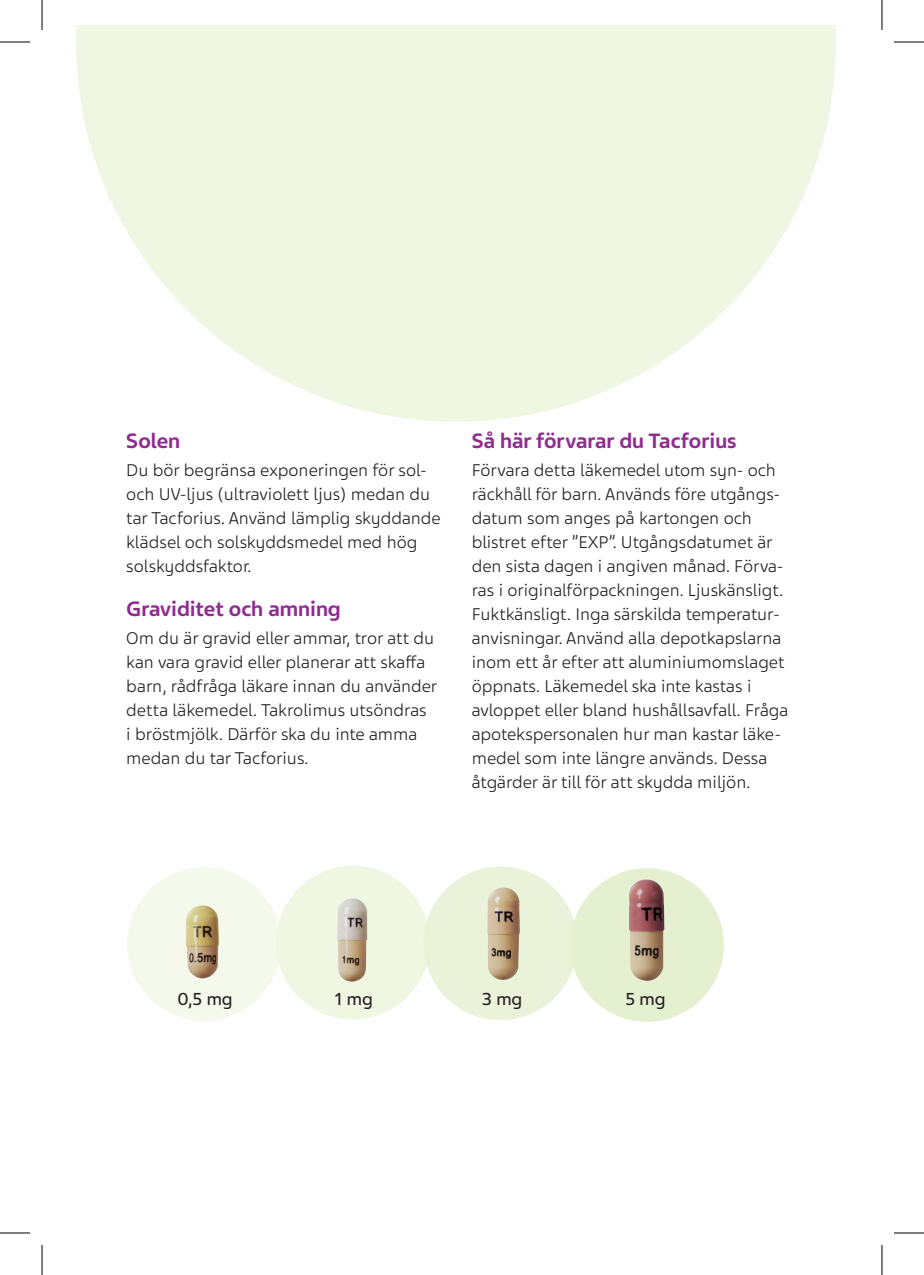
<style>
.page{position:relative;width:924px;height:1275px;background:#fff}
.page>*{position:absolute;margin:0;border:0;box-sizing:border-box;transform-origin:0 0}
.t1{font:700 22px "Teva Sans";color:#902b90}
.t2{font:18.4px "Teva Sans";color:#231f20}
.t3{font:300 18px/24px "Teva Sans";color:#231f20}
</style>
<div class="page">
<svg style="left:76px;top:25px;width:759px;height:397px;fill:#eff6e2"></svg>
<div style="left:127px;top:867px;width:154px;height:154px;background:#f4f9eb;border-radius:50%"></div>
<img style="left:186px;top:905px;width:32px;height:74px">
<div style="left:276px;top:865px;width:154px;height:154px;background:#eff6e2;border-radius:50%"></div>
<img style="left:337px;top:898px;width:30px;height:83px">
<div style="left:423px;top:866px;width:154px;height:154px;background:#eaf3d9;border-radius:50%"></div>
<img style="left:487px;top:887px;width:33px;height:93px">
<div style="left:569px;top:868px;width:154px;height:154px;background:#e4f0d0;border-radius:50%"></div>
<img style="left:629px;top:879px;width:35px;height:102px">
<hr style="left:0;top:42px;width:30px;height:1px;background:#000">
<hr style="left:893px;top:42px;width:30px;height:1px;background:#000">
<hr style="left:0;top:1232px;width:30px;height:1px;background:#000">
<hr style="left:893px;top:1232px;width:30px;height:1px;background:#000">
<hr style="left:42px;top:0;width:1px;height:30px;background:#000">
<hr style="left:42px;top:1245px;width:1px;height:30px;background:#000">
<hr style="left:881px;top:0;width:1px;height:30px;background:#000">
<hr style="left:881px;top:1245px;width:1px;height:30px;background:#000">
<p class="t1" style="left:126px;top:428px;width:55px">Solen</p>
<p class="t3" style="left:126px;top:458px;width:316px">Du bör begränsa exponeringen för sol&shy;och UV-ljus (ultraviolett ljus) medan du tar Tacforius. Använd lämplig skyddande klädsel och solskyddsmedel med hög solskyddsfaktor.</p>
<p class="t1" style="left:126px;top:596px;width:216px">Graviditet och amning</p>
<p class="t3" style="left:126px;top:626px;width:312px">Om du är gravid eller ammar, tror att du kan vara gravid eller planerar att skaffa barn, rådfråga läkare innan du använder detta läkemedel. Takrolimus utsöndras<br>i bröstmjölk. Därför ska du inte amma medan du tar Tacforius.</p>
<p class="t1" style="left:471px;top:428px;width:266px">Så här förvarar du Tacforius</p>
<p class="t3" style="left:471px;top:458px;width:318px">Förvara detta läkemedel utom syn- och räckhåll för barn. Används före utgångs&shy;datum som anges på kartongen och blistret efter ”EXP”. Utgångsdatumet är den sista dagen i angiven månad. Förva&shy;ras i originalförpackningen. Ljuskänsligt.<br>Fuktkänsligt. Inga särskilda temperatur&shy;anvisningar. Använd alla depotkapslarna inom ett år efter att aluminiumomslaget öppnats. Läkemedel ska inte kastas i avloppet eller bland hushållsavfall. Fråga apotekspersonalen hur man kastar läke&shy;medel som inte längre används. Dessa åtgärder är till för att skydda miljön.</p>
<p class="t2" style="left:177px;top:988px;width:57px">0,5 mg</p>
<p class="t2" style="left:334px;top:988px;width:40px">1 mg</p>
<p class="t2" style="left:481px;top:988px;width:42px">3 mg</p>
<p class="t2" style="left:625px;top:988px;width:42px">5 mg</p>
</div>
